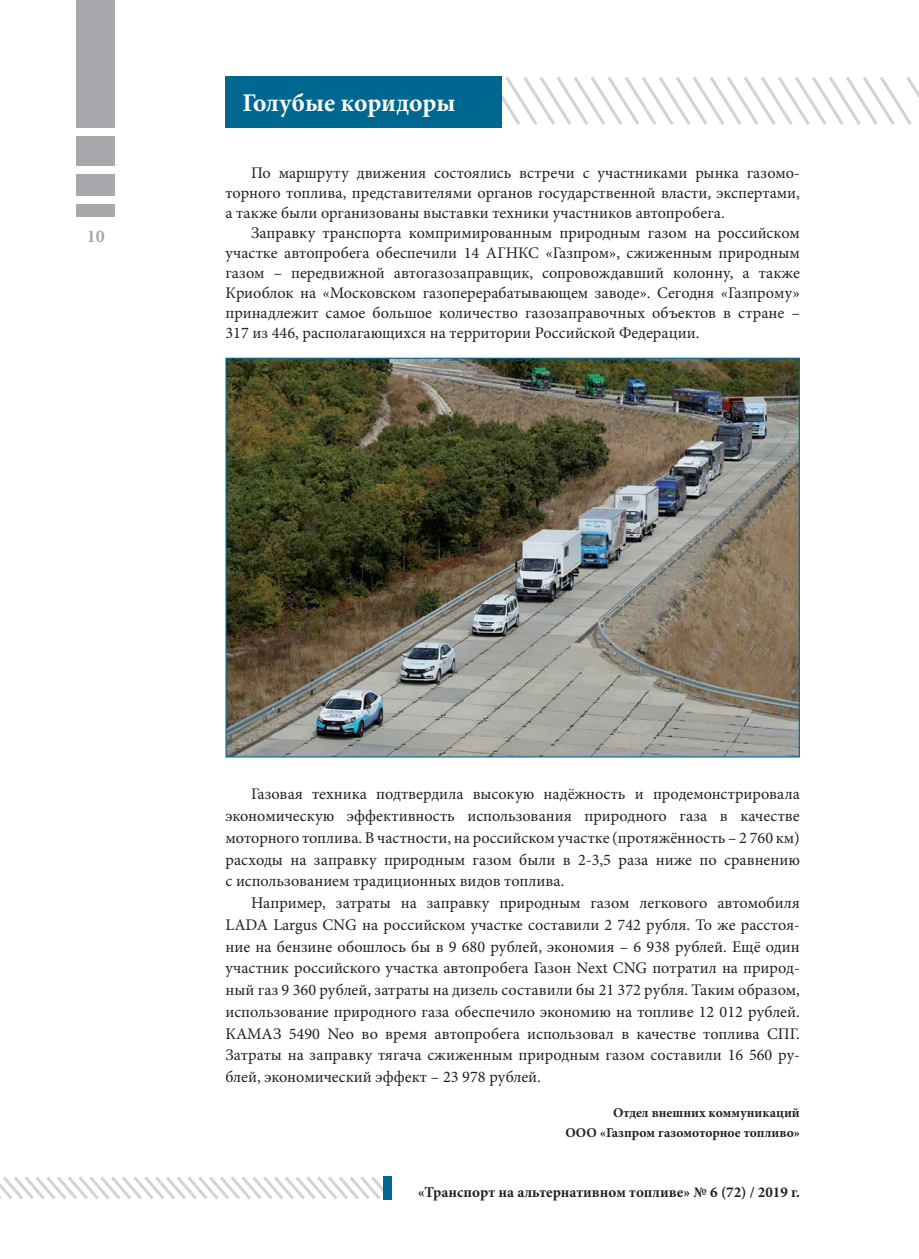
<style>
.page{position:relative;width:919px;height:1259px;background:#fff}
.page>*{position:absolute;margin:0;border:0;box-sizing:border-box;transform-origin:0 0}
.t1{font:700 25.5px "Minion Pro";color:#fff}
.t2{font:700 18px "Minion Pro";color:#a7a9ac}
.t3{font:16.2px/21.8px "Minion Pro";color:#231f20;text-align:justify}
.t4{font:700 15px "Minion Pro";color:#231f20}
.t5{font:700 13.5px/20px "Minion Pro";color:#231f20;text-align:right}
</style>
<div class="page">
<div style="left:77px;top:0;width:38px;height:128px;background:#a7a9ac"></div>
<div style="left:77px;top:136px;width:38px;height:30px;background:#a7a9ac"></div>
<div style="left:77px;top:174px;width:38px;height:22px;background:#a7a9ac"></div>
<div style="left:77px;top:204px;width:38px;height:13px;background:#a7a9ac"></div>
<svg style="left:0;top:1176px;width:392px;height:24px"></svg>
<svg style="left:383px;top:76px;width:535px;height:49px"></svg>
<img style="left:227px;top:360px;width:570px;height:395px">
<div style="left:225px;top:77px;width:277px;height:51px;background:#006890"></div>
<p class="t2" style="left:87px;top:229px;width:19px">10</p>
<h1 class="t1" style="left:242px;top:93px;width:214px">Голубые коридоры</h1>
<p class="t3" style="left:225px;top:164px;width:576px;line-height:20px;text-indent:26px">По маршруту движения состоялись встречи с участниками рынка газомо&shy;торного топлива, представителями органов государственной власти, экспертами, а также были организованы выставки техники участников автопробега.</p>
<p class="t3" style="left:225px;top:224px;width:576px;line-height:20px;text-indent:26px">Заправку транспорта компримированным природным газом на российском участке автопробега обеспечили 14 АГНКС «Газпром», сжиженным природным газом – передвижной автогазозаправщик, сопровождавший колонну, а также Криоблок на «Московском газоперерабатывающем заводе». Сегодня «Газпрому» принадлежит самое большое количество газозаправочных объектов в стране – 317 из 446, располагающихся на территории Российской Федерации.</p>
<p class="t3" style="left:225px;top:784px;width:576px;text-indent:26px">Газовая техника подтвердила высокую надёжность и продемонстрировала экономическую эффективность использования природного газа в качестве моторного топлива. В частности, на российском участке (протяжённость – 2 760 км) расходы на заправку природным газом были в 2-3,5 раза ниже по сравнению с использованием традиционных видов топлива.</p>
<p class="t3" style="left:225px;top:893px;width:576px;text-indent:26px">Например, затраты на заправку природным газом легкового автомобиля LADA Largus CNG на российском участке составили 2 742 рубля. То же расстоя&shy;ние на бензине обошлось бы в 9 680 рублей, экономия – 6 938 рублей. Ещё один участник российского участка автопробега Газон Next CNG потратил на природ&shy;ный газ 9 360 рублей, затраты на дизель составили бы 21 372 рубля. Таким образом, использование природного газа обеспечило экономию на топливе 12 012 рублей.<br>КАМАЗ 5490 Neo во время автопробега использовал в качестве топлива СПГ.<br>Затраты на заправку тягача сжиженным природным газом составили 16 560 ру&shy;блей, экономический эффект – 23 978 рублей.</p>
<p class="t5" style="left:565px;top:1104px;width:236px">Отдел внешних коммуникаций<br>ООО «Газпром газомоторное топливо»</p>
<p class="t4" style="left:418px;top:1186px;width:383px">«Транспорт на альтернативном топливе» № 6 (72) / 2019 г.</p>
</div>
